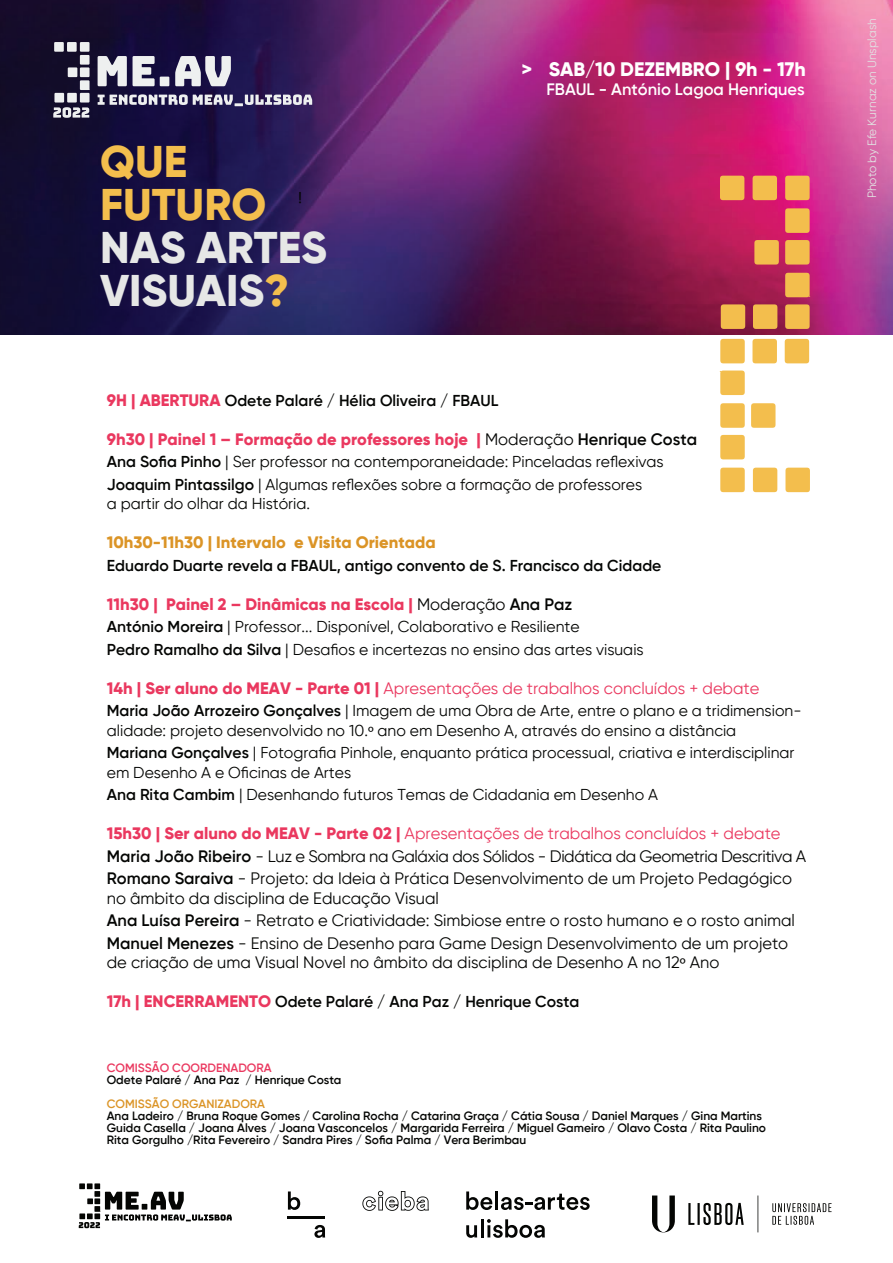
<style>
.page{position:relative;width:893px;height:1263px;background:#fff}
.page>*{position:absolute;margin:0;border:0;box-sizing:border-box;transform-origin:0 0}
.t1{font:800 44.25px/42.9px "Gilroy";color:#e6e7e6}
.t2{font:800 44.25px/42.9px "Gilroy";color:#f3be4d}
.t3{font:800 19.5px "Gilroy";color:#fff}
.t4{font:16.5px/22.5px "Gilroy";color:#040503}
.t5{font:800 16.5px "Gilroy";color:#ea385f}
.t6{font:16.5px "Gilroy";color:#ea385f}
.t7{font:800 16.5px "Gilroy";color:#db9426}
.t8{font:600 16.5px "Gilroy";color:#fff}
.t9{font:16.5px "Calibri";color:#040503}
.t10{font:15.75px/22.5px "Gilroy";color:#040503}
.t11{font:600 15.75px "Gilroy";color:#040503}
.t12{font:600 12px/12px "Gilroy";color:#040503}
.t13{font:12px "Gilroy";color:#e1e2e2}
.t14{font:600 12px "Gilroy";color:#ea385f}
.t15{font:600 12px "Gilroy";color:#db9426}
.s1{color:#f3be4d}
.s2{font-weight:800;font-size:16.5px;color:#ea385f}
.s3{font-weight:400;color:#040503}
.s4{font-weight:600;color:#040503}
.s5{font-weight:600}
.s6{font-weight:800}
.s7{font-family:"Myriad Pro"}
.s8{font-weight:800;color:#ea385f}
.s9{color:#ea385f}
</style>
<div class="page">
<img style="left:0;top:0;width:893px;height:334px">
<svg style="left:466px;top:1225px;width:11px;height:13px"></svg>
<hr style="left:481px;top:1219px;width:3px;height:18px;background:#040503">
<svg style="left:487px;top:1219px;width:58px;height:19px"></svg>
<svg style="left:466px;top:1191px;width:26px;height:19px"></svg>
<hr style="left:495px;top:1191px;width:3px;height:18px;background:#040503">
<svg style="left:501px;top:1194px;width:89px;height:16px"></svg>
<hr style="left:288px;top:1216px;width:37px;height:3px;background:#040503">
<svg style="left:288px;top:1191px;width:12px;height:19px"></svg>
<svg style="left:314px;top:1225px;width:11px;height:13px"></svg>
<svg style="left:362px;top:1191px;width:67px;height:20px"></svg>
<svg style="left:652px;top:1195px;width:179px;height:37px"></svg>
<svg style="left:98px;top:94px;width:214px;height:12px;background:#89859e"></svg>
<svg style="left:53px;top:55px;width:37px;height:63px;background:#565367"></svg>
<div style="left:67px;top:93px;width:10px;height:10px;background:#eef0f0"></div>
<div style="left:54px;top:93px;width:10px;height:10px;background:#eef0f0"></div>
<div style="left:68px;top:67px;width:9px;height:10px;background:#eef0f0"></div>
<div style="left:80px;top:42px;width:10px;height:10px;background:#eef0f0"></div>
<div style="left:67px;top:42px;width:10px;height:10px;background:#eef0f0"></div>
<div style="left:54px;top:42px;width:10px;height:10px;background:#eef0f0"></div>
<div style="left:160px;top:77px;width:9px;height:9px;background:#eef0f0"></div>
<svg style="left:98px;top:56px;width:29px;height:30px"></svg>
<svg style="left:133px;top:56px;width:22px;height:30px"></svg>
<svg style="left:175px;top:56px;width:56px;height:30px;background:#aaa9ba"></svg>
<svg style="left:785px;top:208px;width:25px;height:57px"></svg>
<div style="left:753px;top:304px;width:24px;height:25px;background:#f3be4d;border-radius:3px"></div>
<div style="left:721px;top:304px;width:24px;height:25px;background:#f3be4d;border-radius:3px"></div>
<div style="left:754px;top:240px;width:25px;height:25px;background:#f3be4d;border-radius:3px"></div>
<div style="left:785px;top:176px;width:25px;height:24px;background:#f3be4d;border-radius:3px"></div>
<div style="left:753px;top:176px;width:24px;height:24px;background:#f3be4d;border-radius:3px"></div>
<div style="left:720px;top:176px;width:24px;height:24px;background:#f3be4d;border-radius:3px"></div>
<svg style="left:785px;top:273px;width:25px;height:56px"></svg>
<svg style="left:720px;top:403px;width:25px;height:56px"></svg>
<div style="left:752px;top:339px;width:25px;height:24px;background:#f3be4d;border-radius:3px"></div>
<div style="left:785px;top:339px;width:24px;height:24px;background:#f3be4d;border-radius:3px"></div>
<div style="left:751px;top:403px;width:24px;height:25px;background:#f3be4d;border-radius:3px"></div>
<div style="left:720px;top:468px;width:25px;height:24px;background:#f3be4d;border-radius:3px"></div>
<div style="left:753px;top:468px;width:24px;height:24px;background:#f3be4d;border-radius:3px"></div>
<div style="left:785px;top:468px;width:25px;height:24px;background:#f3be4d;border-radius:3px"></div>
<svg style="left:720px;top:339px;width:25px;height:56px"></svg>
<svg style="left:79px;top:1183px;width:153px;height:45px"></svg>
<h1 class="t2" style="left:100px;top:139px;width:168px">QUE<br>FUTURO</h1>
<h1 class="t1" style="left:100px;top:225px;width:228px">NAS ARTES<br>VISUAIS<span class="s1">?</span></h1>
<p class="t9" style="left:297px;top:186px;width:7px">!</p>
<p class="t3" style="left:522px;top:57px;width:286px">&gt; SAB/10 DEZEMBRO | 9h - 17h</p>
<p class="t8" style="left:546px;top:79px;width:260px">FBAUL - António Lagoa Henriques</p>
<p class="t11" style="left:107px;top:391px;width:393px"><span class="s2">9H | ABERTURA</span> Odete Palaré / Hélia Oliveira / FBAUL</p>
<p class="t5" style="left:107px;top:429px;width:592px">9h30 | Painel 1 – Formação de professores hoje | <span class="s3">Moderação</span> <span class="s4">Henrique Costa</span></p>
<p class="t10" style="left:107px;top:450px;width:558px"><span class="s5">Ana Sofia Pinho</span> | Ser professor na contemporaneidade: Pinceladas reflexivas<br><span class="s5">Joaquim Pintassilgo</span> | Algumas reflexões sobre a formação de professores</p>
<p class="t10" style="left:107px;top:492px;width:205px">a partir do olhar da História.</p>
<p class="t7" style="left:107px;top:532px;width:330px">10h30-11h30 | Intervalo e Visita Orientada</p>
<p class="t11" style="left:107px;top:556px;width:556px">Eduardo Duarte revela a FBAUL, antigo convento de S. Francisco da Cidade</p>
<p class="t5" style="left:107px;top:594px;width:467px">11h30 | Painel 2 – Dinâmicas na Escola | <span class="s3">Moderação</span> <span class="s4">Ana Paz</span></p>
<p class="t10" style="left:107px;top:615px;width:538px"><span class="s5">António Moreira</span> | Professor... Disponível, Colaborativo e Resiliente<br><span class="s5">Pedro Ramalho da Silva</span> | Desafios e incertezas no ensino das artes visuais</p>
<p class="t6" style="left:107px;top:678px;width:654px"><span class="s6">14h | Ser aluno do MEAV - Parte 01 |</span> Apresentações de trabalhos concluídos + debate</p>
<p class="t10" style="left:107px;top:701px;width:696px;line-height:19.5px"><span class="s5">Maria João Arrozeiro Gonçalves</span> | Imagem de uma Obra de Arte, entre o plano e a tridimension&shy;alidade: projeto desenvolvido no 10.<span class="s7">º</span> ano em Desenho A, através do ensino a distância</p>
<p class="t10" style="left:107px;top:743px;width:689px;line-height:19.5px"><span class="s5">Mariana Gonçalves</span> | Fotografia Pinhole, enquanto prática processual, criativa e interdisciplinar em Desenho A e Oficinas de Artes</p>
<p class="t10" style="left:107px;top:783px;width:553px"><span class="s5">Ana Rita Cambim</span> | Desenhando futuros Temas de Cidadania em Desenho A</p>
<p class="t4" style="left:107px;top:822px;width:701px"><span class="s8">15h30 | Ser aluno do MEAV - Parte 02 |</span> <span class="s9">Apresentações de trabalhos concluídos + debate<br></span><span class="s5">Maria João Ribeiro</span> - Luz e Sombra na Galáxia dos Sólidos - Didática da Geometria Descritiva A<br><span class="s5">Romano Saraiva</span> - Projeto: da Ideia à Prática Desenvolvimento de um Projeto Pedagógico</p>
<p class="t4" style="left:107px;top:887px;width:690px">no âmbito da disciplina de Educação Visual<br><span class="s5">Ana Luísa Pereira</span> - Retrato e Criatividade: Simbiose entre o rosto humano e o rosto animal<br><span class="s5">Manuel Menezes</span> - Ensino de Desenho para Game Design Desenvolvimento de um projeto</p>
<p class="t4" style="left:107px;top:951px;width:614px">de criação de uma Visual Novel no âmbito da disciplina de Desenho A no 12<span class="s7">º</span> Ano</p>
<p class="t11" style="left:107px;top:992px;width:474px"><span class="s2">17h | ENCERRAMENTO</span> Odete Palaré / Ana Paz / Henrique Costa</p>
<p class="t14" style="left:107px;top:1060px;width:166px">COMISSÃO COORDENADORA</p>
<p class="t12" style="left:107px;top:1073px;width:236px">Odete Palaré / Ana Paz / Henrique Costa</p>
<p class="t15" style="left:107px;top:1096px;width:160px">COMISSÃO ORGANIZADORA</p>
<p class="t12" style="left:107px;top:1109px;width:661px">Ana Ladeiro / Bruna Roque Gomes / Carolina Rocha / Catarina Graça / Cátia Sousa / Daniel Marques / Gina Martins<br>Guida Casella / Joana Alves / Joana Vasconcelos / Margarida Ferreira / Miguel Gameiro / Olavo Costa / Rita Paulino<br>Rita Gorgulho /Rita Fevereiro / Sandra Pires / Sofia Palma / Vera Berimbau</p>
<p class="t13" style="left:864px;top:198px;width:182px;rotate:-90deg">Photo by Efe Kurnaz on Unsplash</p>
</div>
